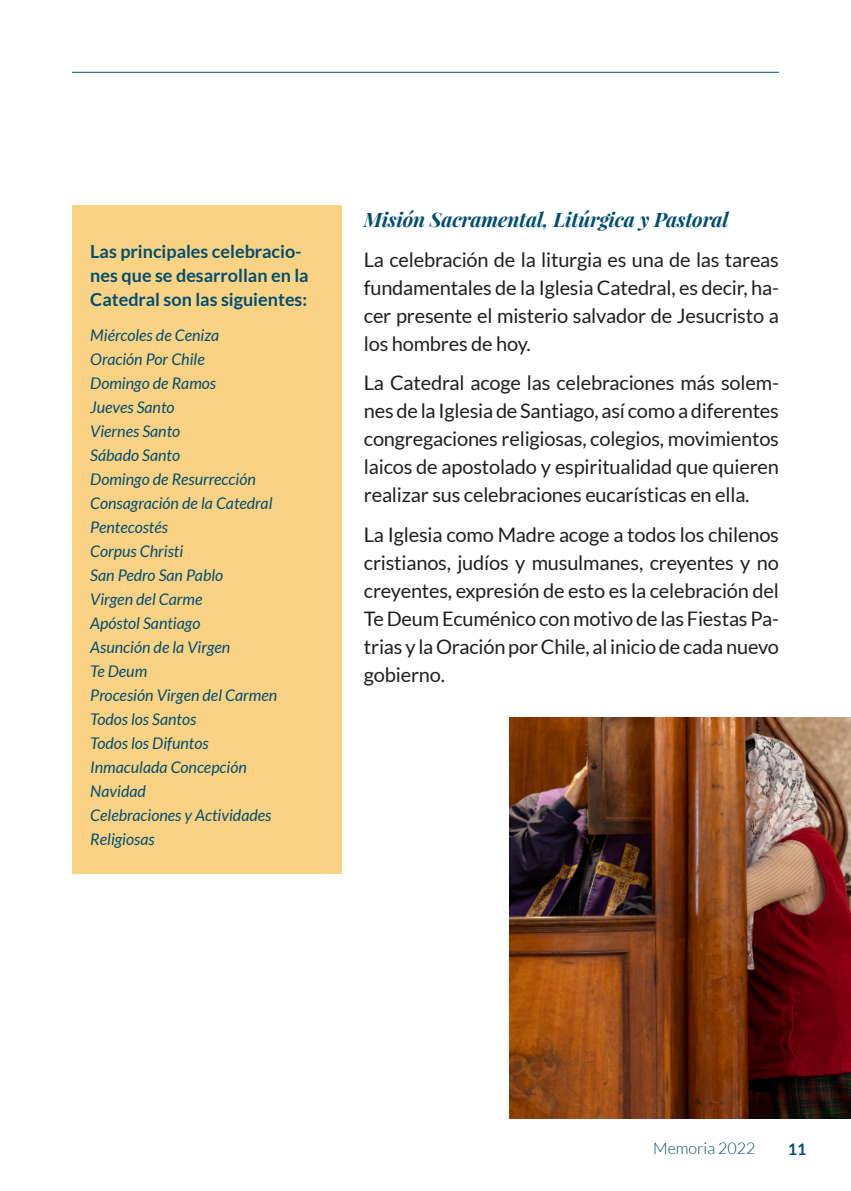
<style>
.page{position:relative;width:851px;height:1191px;background:#fff}
.page>*{position:absolute;margin:0;border:0;box-sizing:border-box;transform-origin:0 0}
.t1{font:20px/28px "Lato";letter-spacing:-.01em;color:#231f20;text-align:justify}
.t2{font:italic 700 20px "Playfair Display";letter-spacing:-.01em;color:#004e71}
.t3{font:700 18px/24px "Lato";color:#004e71}
.t4{font:italic 16px/24px "Lato";color:#004e71}
.t5{font:300 16px "Lato";color:#004e71}
.t6{font:700 16px "Lato";color:#004e71}
</style>
<div class="page">
<img style="left:509px;top:717px;width:341px;height:402px">
<div style="left:72px;top:206px;width:269px;height:668px;background:#f9d284"></div>
<hr style="left:72px;top:72px;width:706px;height:1px;background:#004e71">
<p class="t3" style="left:90px;top:239px;width:220px">Las principales celebracio&shy;nes que se desarrollan en la<br>Catedral son las siguientes:</p>
<p class="t4" style="left:90px;top:323px;width:130px">Miércoles de Ceniza</p>
<p class="t4" style="left:90px;top:347px;width:116px">Oración Por Chile</p>
<p class="t4" style="left:90px;top:371px;width:127px">Domingo de Ramos</p>
<p class="t4" style="left:90px;top:395px;width:86px">Jueves Santo</p>
<p class="t4" style="left:90px;top:419px;width:91px">Viernes Santo</p>
<p class="t4" style="left:90px;top:443px;width:91px">Sábado Santo</p>
<p class="t4" style="left:90px;top:467px;width:167px">Domingo de Resurrección</p>
<p class="t4" style="left:90px;top:491px;width:184px">Consagración de la Catedral</p>
<p class="t4" style="left:90px;top:515px;width:79px">Pentecostés</p>
<p class="t4" style="left:90px;top:539px;width:94px">Corpus Christi</p>
<p class="t4" style="left:90px;top:563px;width:134px">San Pedro San Pablo</p>
<p class="t4" style="left:90px;top:587px;width:114px">Virgen del Carme</p>
<p class="t4" style="left:90px;top:611px;width:112px">Apóstol Santiago</p>
<p class="t4" style="left:90px;top:635px;width:141px">Asunción de la Virgen</p>
<p class="t4" style="left:90px;top:659px;width:58px">Te Deum</p>
<p class="t4" style="left:90px;top:683px;width:188px">Procesión Virgen del Carmen</p>
<p class="t4" style="left:90px;top:707px;width:107px">Todos los Santos</p>
<p class="t4" style="left:90px;top:731px;width:120px">Todos los Difuntos</p>
<p class="t4" style="left:90px;top:755px;width:158px">Inmaculada Concepción</p>
<p class="t4" style="left:90px;top:779px;width:57px">Navidad</p>
<p class="t4" style="left:90px;top:803px;width:183px">Celebraciones y Actividades<br>Religiosas</p>
<p class="t2" style="left:364px;top:206px;width:366px">Misión Sacramental, Litúrgica y Pastoral</p>
<p class="t1" style="left:364px;top:245px;width:416px">La celebración de la liturgia es una de las tareas fundamentales de la Iglesia Catedral, es decir, ha&shy;cer presente el misterio salvador de Jesucristo a los hombres de hoy.</p>
<p class="t1" style="left:364px;top:369px;width:416px">La Catedral acoge las celebraciones más solem&shy;nes de la Iglesia de Santiago, así como a diferentes congregaciones religiosas, colegios, movimientos laicos de apostolado y espiritualidad que quieren realizar sus celebraciones eucarísticas en ella.</p>
<p class="t1" style="left:364px;top:520px;width:416px">La Iglesia como Madre acoge a todos los chilenos cristianos, judíos y musulmanes, creyentes y no creyentes, expresión de esto es la celebración del Te Deum Ecuménico con motivo de las Fiestas Pa&shy;trias y la Oración por Chile, al inicio de cada nuevo gobierno.</p>
<p class="t5" style="left:653px;top:1140px;width:104px">Memoria 2022</p>
<p class="t6" style="left:787px;top:1139px;width:20px">11</p>
</div>
